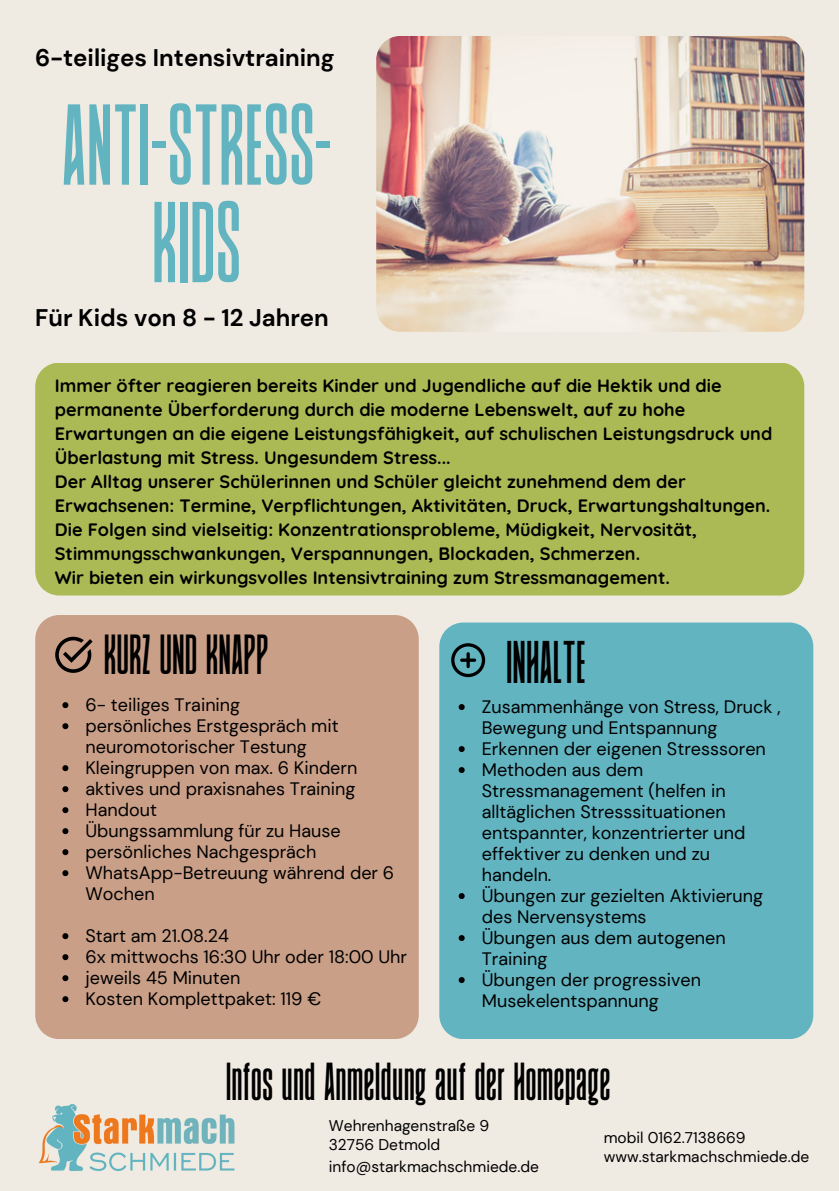
<style>
.page{position:relative;width:839px;height:1191px;background:#fff}
.page>*{position:absolute;margin:0;border:0;box-sizing:border-box;transform-origin:0 0}
.t1{font:700 86px/97.6px "August";color:#61b4c0;text-align:center}
.t2{font:700 45px "August";color:#000001}
.t3{font:700 42.2px "August";color:#000001}
.t4{font:700 40px "August";color:#000001}
.t5{font:700 24px "DM Sans";color:#000001}
.t6{font:18px/21px "DM Sans";color:#000001}
.t7{font:700 18px/24px "Quicksand";color:#000}
.t8{font:15.4px "DM Sans";color:#000001}
</style>
<div class="page">
<div style="left:0;top:0;width:838px;height:1191px;background:#f0ebe2"></div>
<img style="left:376px;top:36px;width:428px;height:296px;border-radius:24px">
<div style="left:35px;top:363px;width:769px;height:233px;background:#abba54"></div>
<div style="left:35px;top:615px;width:384px;height:424px;background:#ca9f87"></div>
<div style="left:439px;top:623px;width:374px;height:416px;background:#61b4c0"></div>
<svg style="left:55px;top:637px;width:37px;height:36px"></svg>
<svg style="left:451px;top:643px;width:34px;height:34px"></svg>
<img style="left:38px;top:1104px;width:197px;height:67px">
<svg style="left:62px;top:702px;width:6px;height:6px"></svg>
<svg style="left:62px;top:723px;width:6px;height:6px"></svg>
<svg style="left:62px;top:765px;width:6px;height:6px"></svg>
<svg style="left:62px;top:786px;width:6px;height:6px"></svg>
<svg style="left:62px;top:807px;width:6px;height:6px"></svg>
<svg style="left:62px;top:828px;width:6px;height:6px"></svg>
<svg style="left:62px;top:849px;width:6px;height:6px"></svg>
<svg style="left:62px;top:870px;width:6px;height:6px"></svg>
<svg style="left:458px;top:704px;width:6px;height:6px"></svg>
<svg style="left:458px;top:746px;width:6px;height:6px"></svg>
<svg style="left:458px;top:767px;width:6px;height:6px"></svg>
<svg style="left:458px;top:893px;width:6px;height:6px"></svg>
<svg style="left:458px;top:935px;width:6px;height:6px"></svg>
<svg style="left:458px;top:977px;width:6px;height:6px"></svg>
<svg style="left:62px;top:933px;width:6px;height:6px"></svg>
<svg style="left:62px;top:954px;width:6px;height:6px"></svg>
<svg style="left:62px;top:975px;width:6px;height:6px"></svg>
<svg style="left:62px;top:996px;width:6px;height:6px"></svg>
<p class="t5" style="left:35px;top:42px;width:301px">6-teiliges Intensivtraining</p>
<h1 class="t1" style="left:61px;top:95px;width:272px">ANTI-STRESS-<br>KIDS</h1>
<p class="t5" style="left:35px;top:302px;width:295px">Für Kids von 8 - 12 Jahren</p>
<h3 class="t7" style="left:55px;top:373px;width:719px">Immer öfter reagieren bereits Kinder und Jugendliche auf die Hektik und die permanente Überforderung durch die moderne Lebenswelt, auf zu hohe Erwartungen an die eigene Leistungsfähigkeit, auf schulischen Leistungsdruck und Überlastung mit Stress. Ungesundem Stress...<br>Der Alltag unserer Schülerinnen und Schüler gleicht zunehmend dem der Erwachsenen: Termine, Verpflichtungen, Aktivitäten, Druck, Erwartungshaltungen.<br>Die Folgen sind vielseitig: Konzentrationsprobleme, Müdigkeit, Nervosität, Stimmungsschwankungen, Verspannungen, Blockaden, Schmerzen.<br>Wir bieten ein wirkungsvolles Intensivtraining zum Stressmanagement.</h3>
<h4 class="t3" style="left:104px;top:629px;width:166px">KURZ UND KNAPP</h4>
<h5 class="t6" style="left:85px;top:695px;width:156px">6- teiliges Training</h5>
<p class="t6" style="left:85px;top:716px;width:255px">persönliches Erstgespräch mit neuromotorischer Testung</p>
<h2 class="t6" style="left:85px;top:758px;width:273px">Kleingruppen von max. 6 Kindern</h2>
<p class="t6" style="left:85px;top:779px;width:271px">aktives und praxisnahes Training</p>
<p class="t6" style="left:85px;top:800px;width:73px">Handout</p>
<p class="t6" style="left:85px;top:821px;width:257px">Übungssammlung für zu Hause</p>
<p class="t6" style="left:85px;top:842px;width:232px">persönliches Nachgespräch</p>
<p class="t6" style="left:85px;top:863px;width:310px">WhatsApp-Betreuung während der 6<br>Wochen</p>
<p class="t6" style="left:85px;top:926px;width:145px">Start am 21.08.24</p>
<p class="t6" style="left:85px;top:947px;width:323px">6x mittwochs 16:30 Uhr oder 18:00 Uhr</p>
<p class="t6" style="left:85px;top:968px;width:156px">jeweils 45 Minuten</p>
<p class="t6" style="left:85px;top:989px;width:237px">Kosten Komplettpaket: 119 €</p>
<p class="t2" style="left:506px;top:635px;width:81px">INHALTE</p>
<p class="t6" style="left:482px;top:696px;width:300px">Zusammenhänge von Stress, Druck ,<br>Bewegung und Entspannung</p>
<p class="t6" style="left:482px;top:738px;width:285px">Erkennen der eigenen Stresssoren</p>
<p class="t6" style="left:482px;top:759px;width:265px">Methoden aus dem<br>Stressmanagement (helfen in alltäglichen Stresssituationen entspannter, konzentrierter und effektiver zu denken und zu handeln.</p>
<h2 class="t6" style="left:482px;top:885px;width:283px">Übungen zur gezielten Aktivierung des Nervensystems</h2>
<p class="t6" style="left:482px;top:927px;width:245px">Übungen aus dem autogenen<br>Training</p>
<p class="t6" style="left:482px;top:969px;width:221px">Übungen der progressiven<br>Musekelentspannung</p>
<p class="t4" style="left:226px;top:1057px;width:386px">Infos und Anmeldung auf der Homepage</p>
<p class="t8" style="left:329px;top:1116px;width:162px">Wehrenhagenstraße 9</p>
<p class="t8" style="left:329px;top:1135px;width:113px">32756 Detmold</p>
<p class="t8" style="left:329px;top:1157px;width:212px">info@starkmachschmiede.de</p>
<p class="t8" style="left:603px;top:1128px;width:143px">mobil 0162.7138669</p>
<p class="t8" style="left:603px;top:1147px;width:207px">www.starkmachschmiede.de</p>
</div>
